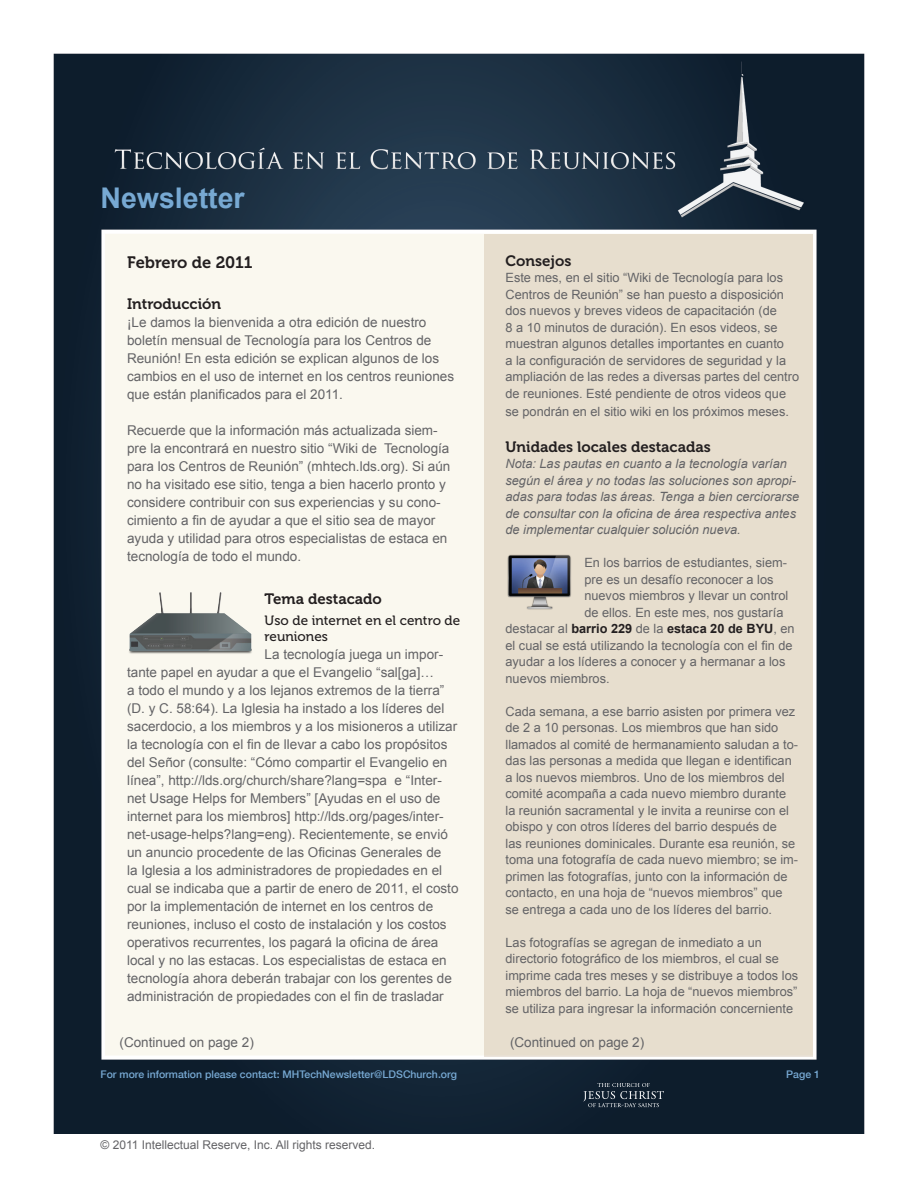
<style>
.page{position:relative;width:918px;height:1188px;background:#fff}
.page>*{position:absolute;margin:0;border:0;box-sizing:border-box;transform-origin:0 0}
.t1{font:700 28.5px "Arial";color:#77a9d3}
.t2{font:16.5px "Museo 700";letter-spacing:-.005em;color:#231f20}
.t3{font:15px "Museo 700";color:#231f20}
.t4{font:13.5px/18px "Arial";color:#636366}
.t5{font:13.5px/16.2px "Museo 500";color:#231f20}
.t6{font:12.75px/16.5px "Arial";color:#636366}
.t7{font:italic 12.75px/16.5px "Arial";color:#636366}
.t8{font:700 12.75px "Arial";color:#231f20}
.t9{font:12px "Arial";color:#636366}
.t10{font:500 10.5px "Helvetica Neue";color:#77a9d3}
.s1{font-weight:400;color:#636366}
</style>
<div class="page">
<img style="left:53px;top:53px;width:812px;height:1081px">
<div style="left:485px;top:234px;width:328px;height:822px;background:#e7dece"></div>
<img style="left:507px;top:554px;width:64px;height:56px">
<svg style="left:583px;top:1083px;width:81px;height:24px;background:#2f3d4a"></svg>
<img style="left:121px;top:586px;width:137px;height:71px">
<p class="t1" style="left:100px;top:179px;width:146px">Newsletter</p>
<p class="t2" style="left:127px;top:253px;width:127px">Febrero de 2011</p>
<p class="t3" style="left:127px;top:296px;width:96px">Introducción</p>
<p class="t4" style="left:127px;top:314px;width:329px">¡Le damos la bienvenida a otra edición de nuestro boletín mensual de Tecnología para los Centros de Reunión! En esta edición se explican algunos de los cambios en el uso de internet en los centros reuniones que están planificados para el 2011.</p>
<p class="t4" style="left:127px;top:422px;width:325px">Recuerde que la información más actualizada siem&shy;pre la encontrará en nuestro sitio “Wiki de Tecnología para los Centros de Reunión” (mhtech.lds.org). Si aún no ha visitado ese sitio, tenga a bien hacerlo pronto y considere contribuir con sus experiencias y su cono&shy;cimiento a fin de ayudar a que el sitio sea de mayor ayuda y utilidad para otros especialistas de estaca en tecnología de todo el mundo.</p>
<p class="t3" style="left:265px;top:590px;width:119px">Tema destacado</p>
<p class="t5" style="left:265px;top:612px;width:197px">Uso de internet en el centro de reuniones</p>
<p class="t4" style="left:127px;top:645px;width:333px;text-indent:138px">La tecnología juega un impor&shy;tante papel en ayudar a que el Evangelio “sal[ga]…<br>a todo el mundo y a los lejanos extremos de la tierra” (D. y C. 58:64). La Iglesia ha instado a los líderes del sacerdocio, a los miembros y a los misioneros a utilizar la tecnología con el fin de llevar a cabo los propósitos del Señor (consulte: “Cómo compartir el Evangelio en línea”, http://lds.org/church/share?lang=spa e “Inter&shy;net Usage Helps for Members” [Ayudas en el uso de internet para los miembros] http://lds.org/pages/inter&shy;net-usage-helps?lang=eng). Recientemente, se envió un anuncio procedente de las Oficinas Generales de<br>la Iglesia a los administradores de propiedades en el cual se indicaba que a partir de enero de 2011, el costo por la implementación de internet en los centros de reuniones, incluso el costo de instalación y los costos operativos recurrentes, los pagará la oficina de área local y no las estacas. Los especialistas de estaca en tecnología ahora deberán trabajar con los gerentes de administración de propiedades con el fin de trasladar</p>
<p class="t3" style="left:506px;top:252px;width:67px">Consejos</p>
<p class="t6" style="left:506px;top:269px;width:295px">Este mes, en el sitio “Wiki de Tecnología para los Centros de Reunión” se han puesto a disposición dos nuevos y breves videos de capacitación (de<br>8 a 10 minutos de duración). En esos videos, se muestran algunos detalles importantes en cuanto<br>a la configuración de servidores de seguridad y la ampliación de las redes a diversas partes del centro de reuniones. Esté pendiente de otros videos que</p>
<p class="t6" style="left:506px;top:403px;width:285px">se pondrán en el sitio wiki en los próximos meses.</p>
<p class="t3" style="left:506px;top:438px;width:207px">Unidades locales destacadas</p>
<p class="t7" style="left:506px;top:456px;width:295px">Nota: Las pautas en cuanto a la tecnología varían según el área y no todas las soluciones son apropi&shy;adas para todas las áreas. Tenga a bien cerciorarse de consultar con la oficina de área respectiva antes de implementar cualquier solución nueva.</p>
<p class="t6" style="left:584px;top:554px;width:204px">En los barrios de estudiantes, siem-</p>
<p class="t6" style="left:584px;top:571px;width:191px">pre es un desafío reconocer a los</p>
<p class="t6" style="left:584px;top:587px;width:206px">nuevos miembros y llevar un control</p>
<p class="t6" style="left:584px;top:604px;width:201px">de ellos. En este mes, nos gustaría</p>
<p class="t8" style="left:506px;top:620px;width:291px"><span class="s1">destacar al</span> barrio 229 <span class="s1">de la</span> estaca 20 de BYU<span class="s1">, en</span></p>
<p class="t6" style="left:506px;top:637px;width:289px">el cual se está utilizando la tecnología con el fin de</p>
<p class="t6" style="left:506px;top:653px;width:281px">ayudar a los líderes a conocer y a hermanar a los</p>
<p class="t6" style="left:506px;top:670px;width:106px">nuevos miembros.</p>
<p class="t6" style="left:506px;top:703px;width:294px">Cada semana, a ese barrio asisten por primera vez de 2 a 10 personas. Los miembros que han sido llamados al comité de hermanamiento saludan a to&shy;das las personas a medida que llegan e identifican a los nuevos miembros. Uno de los miembros del comité acompaña a cada nuevo miembro durante la reunión sacramental y le invita a reunirse con el obispo y con otros líderes del barrio después de<br>las reuniones dominicales. Durante esa reunión, se toma una fotografía de cada nuevo miembro; se im&shy;primen las fotografías, junto con la información de contacto, en una hoja de “nuevos miembros” que se entrega a cada uno de los líderes del barrio.</p>
<p class="t6" style="left:506px;top:934px;width:294px">Las fotografías se agregan de inmediato a un directorio fotográfico de los miembros, el cual se imprime cada tres meses y se distribuye a todos los miembros del barrio. La hoja de “nuevos miembros” se utiliza para ingresar la información concerniente</p>
<p class="t4" style="left:120px;top:1033px;width:136px">(Continued on page 2)</p>
<p class="t4" style="left:510px;top:1033px;width:136px">(Continued on page 2)</p>
<p class="t10" style="left:101px;top:1068px;width:358px">For more information please contact: MHTechNewsletter@LDSChurch.org</p>
<p class="t10" style="left:786px;top:1068px;width:35px">Page 1</p>
<p class="t9" style="left:101px;top:1137px;width:276px">© 2011 Intellectual Reserve, Inc. All rights reserved.</p>
</div>
